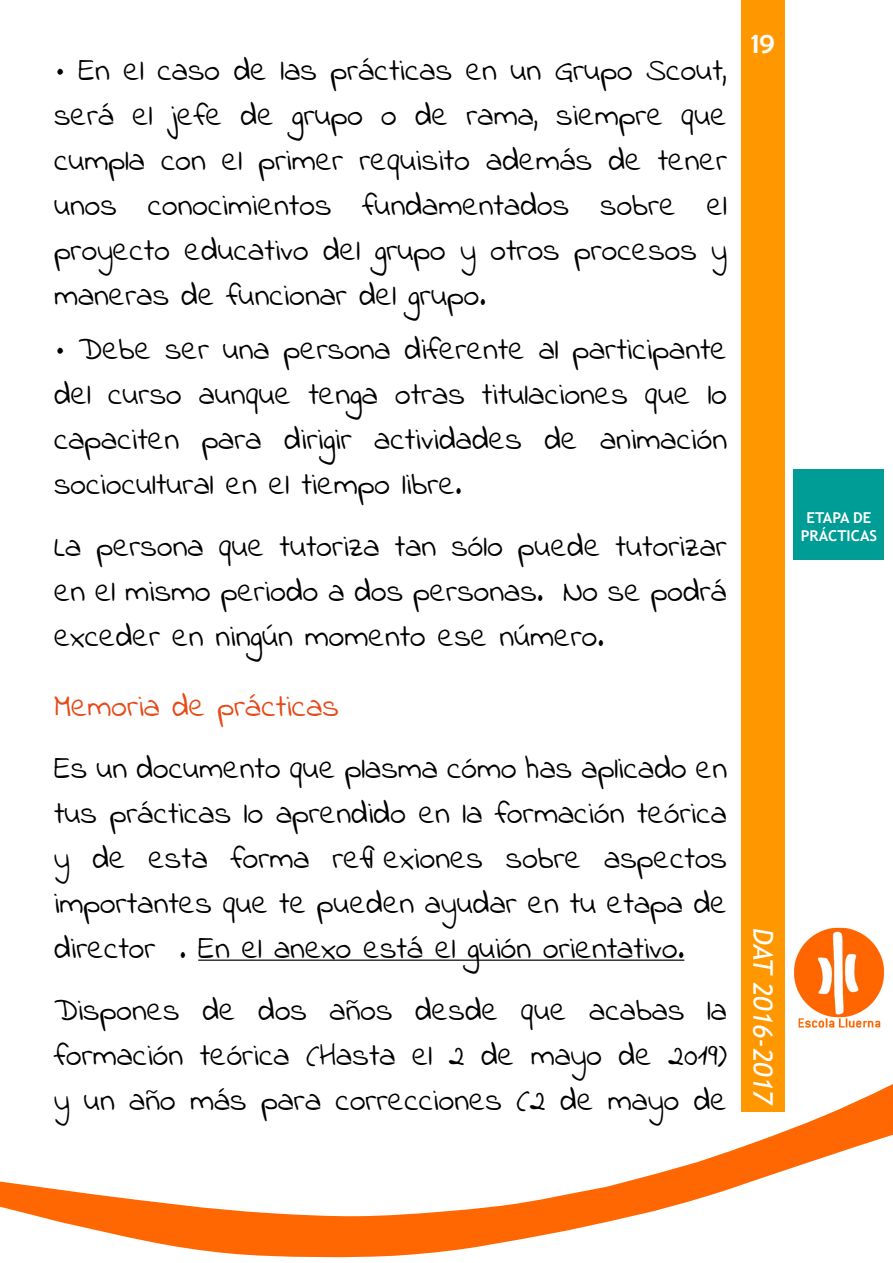
<style>
.page{position:relative;width:893px;height:1263px;background:#fff}
.page>*{position:absolute;margin:0;border:0;box-sizing:border-box;transform-origin:0 0}
.t1{font:30px "Berlin Sans FB";color:#fff}
.t2{font:italic 27px "Trebuchet MS";color:#fff}
.t3{font:24px/45px "Indie Flower";color:#000;text-align:justify}
.t4{font:24px "Indie Flower";color:#e64a18}
.t5{font:700 15px/18px "Trebuchet MS";color:#fff}
</style>
<div class="page">
<div style="left:794px;top:469px;width:90px;height:90px;background:#009c96"></div>
<svg style="left:0;top:1037px;width:893px;height:221px"></svg>
<div style="left:742px;top:0;width:43px;height:1111px;background:#ff9800"></div>
<img style="left:794px;top:928px;width:90px;height:100px">
<hr style="left:198px;top:959px;width:486px;height:2px;background:#000">
<p class="t3" style="left:54px;top:49px;width:675px">• En el caso de las prácticas en un Grupo Scout, será el jefe de grupo o de rama, siempre que cumpla con el primer requisito además de tener unos</p>
<p class="t3" style="left:148px;top:184px;width:185px">conocimientos</p>
<p class="t3" style="left:363px;top:184px;width:208px">fundamentados</p>
<p class="t3" style="left:600px;top:184px;width:77px">sobre</p>
<p class="t3" style="left:54px;top:184px;width:675px;text-indent:653px">el proyecto educativo del grupo y otros procesos y maneras de funcionar del grupo.</p>
<p class="t3" style="left:54px;top:328px;width:675px">• Debe ser una persona diferente al participante del curso aunque tenga otras titulaciones que lo capaciten para dirigir actividades de animación sociocultural en el tiempo libre.</p>
<p class="t3" style="left:54px;top:525px;width:675px">La persona que tutoriza tan sólo puede tutorizar en el mismo periodo a dos personas. No se podrá exceder en ningún momento ese número.</p>
<p class="t4" style="left:54px;top:694px;width:287px">Memoria de prácticas</p>
<p class="t3" style="left:54px;top:747px;width:675px">Es un documento que plasma cómo has aplicado en tus prácticas lo aprendido en la formación teórica y de esta forma reflexiones sobre aspectos importantes que te pueden ayudar en tu etapa de director . En el anexo está el guión orientativo.</p>
<p class="t3" style="left:54px;top:989px;width:675px">Dispones de dos años desde que acabas la formación teórica (Hasta el 2 de mayo de 2019) y un año más para correcciones (2 de mayo de</p>
<p class="t1" style="left:751px;top:26px;width:25px">19</p>
<p class="t2" style="left:779px;top:928px;width:180px;rotate:90deg">DAT 2016-2017</p>
<p class="t5" style="left:801px;top:509px;width:78px;text-indent:6px">ETAPADE<br>PRÁCTICAS</p>
</div>
